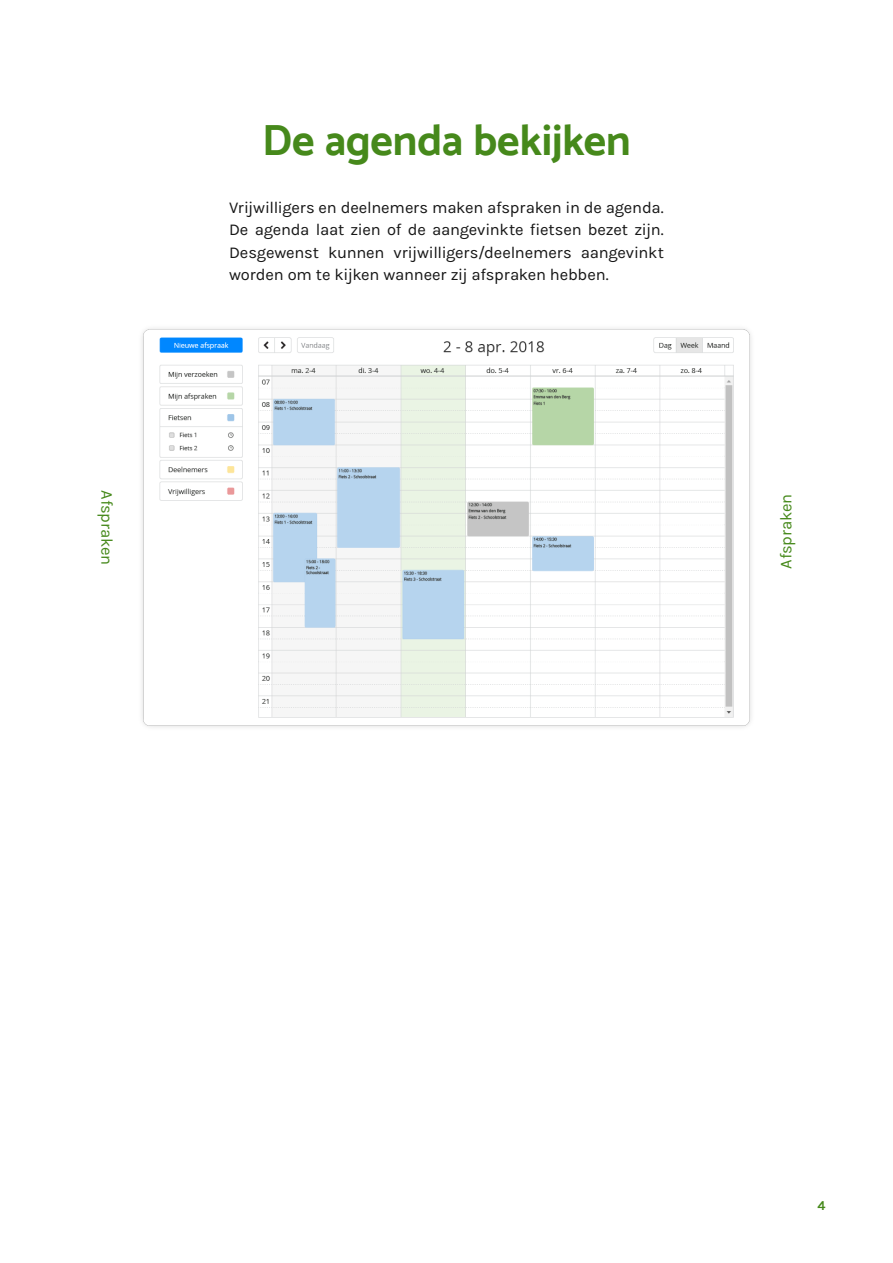
<style>
.page{position:relative;width:893px;height:1263px;background:#fff}
.page>*{position:absolute;margin:0;border:0;box-sizing:border-box;transform-origin:0 0}
.poppins{font:700 43.5px "Catamaran";letter-spacing:-.005em;color:#46891b}
.karla{font:16.5px/22.5px "Karla";letter-spacing:-.01em;color:#171717;text-align:justify}
.annote{font:16.5px "Karla";letter-spacing:-.015em;color:#46891b}
.Paginanummer_kopie{font:700 13.5px "Karla";color:#46891b}
</style>
<div class="page">
<img style="left:142px;top:328px;width:609px;height:399px">
<p class="annote" style="left:116px;top:490px;width:76px;rotate:90deg">Afspraken</p>
<p class="poppins" style="left:262px;top:115px;width:370px">De agenda bekijken</p>
<p class="karla" style="left:229px;top:196px;width:436px">Vrijwilligers en deelnemers maken afspraken in de agenda.<br>De agenda laat zien of de aangevinkte fietsen bezet zijn.<br>Desgewenst kunnen vrijwilligers/deelnemers aangevinkt worden om te kijken wanneer zij afspraken hebben.</p>
<p class="annote" style="left:777px;top:569px;width:76px;rotate:-90deg">Afspraken</p>
<p class="Paginanummer_kopie" style="left:817px;top:1198px;width:10px">4</p>
</div>
